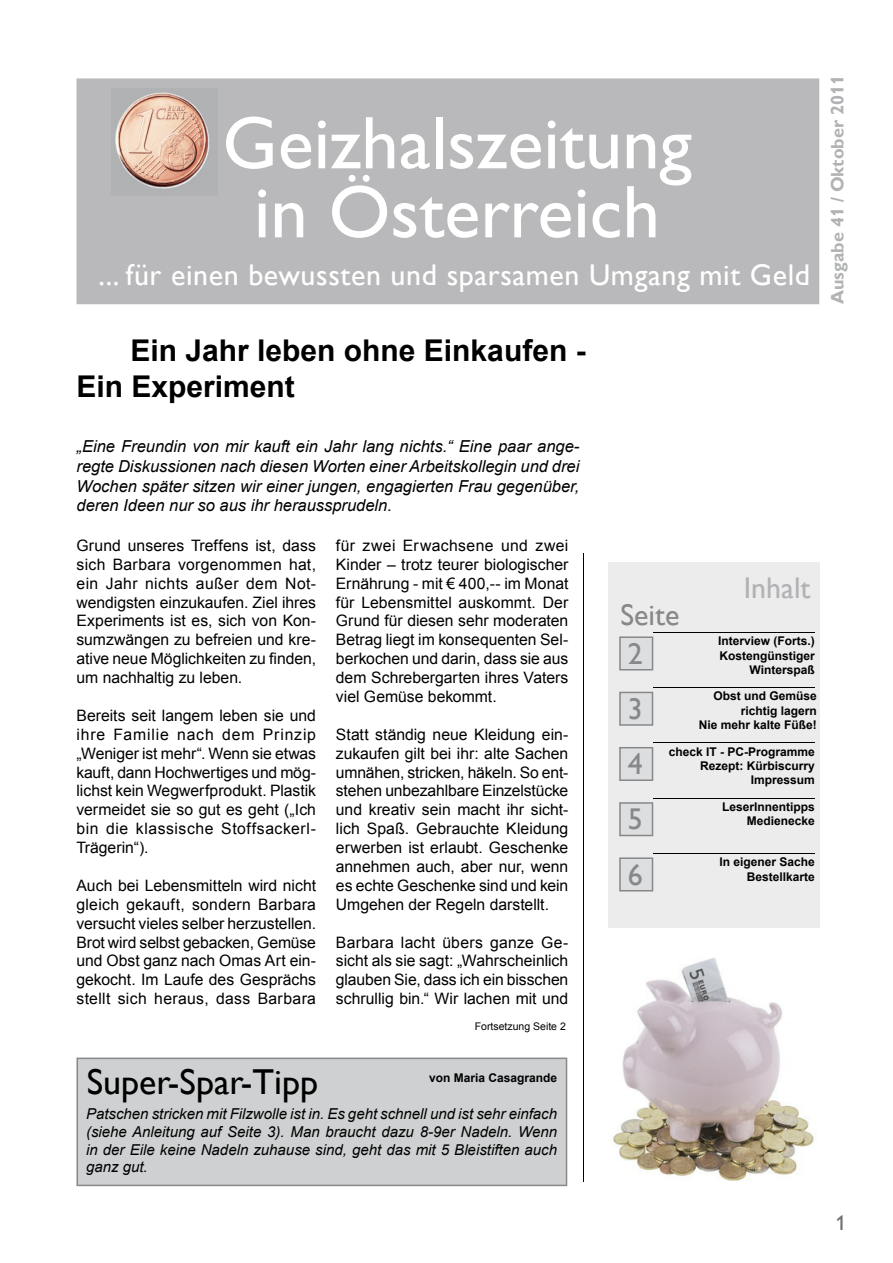
<style>
.page{position:relative;width:893px;height:1263px;background:#fff}
.page>*{position:absolute;margin:0;border:0;box-sizing:border-box;transform-origin:0 0}
.t1{font:75px/69px "Gill Alt One";color:#fff;text-align:center}
.t2{font:36px "Gill Alt One";color:#000}
.t3{font:30px "Gill Alt One";letter-spacing:.02em;color:#fff}
.t4{font:700 30px/36px "Arial";color:#000}
.t5{font:30px "Gill Alt One";color:#878889}
.t6{font:30px "Gill Alt One";color:#b1b2b4}
.t7{font:21px "Gill Alt One";color:#707173}
.t8{font:700 18px "Gill Alt One";color:#b1b2b4}
.t9{font:italic 16.5px/19.8px "Arial";color:#000;text-align:justify}
.t10{font:15.75px/18.9px "Arial";color:#000;text-align:justify}
.t11{font:italic 15px/18px "Arial";color:#000;text-align:justify}
.t12{font:700 12px/14.4px "Arial";color:#000;text-align:right}
.t13{font:10.5px "Arial";color:#000}
</style>
<div class="page">
<div style="left:76px;top:78px;width:743px;height:226px;background:#b9b9bb"></div>
<hr style="left:583px;top:554px;width:1px;height:628px;background:#000">
<div style="left:76px;top:1058px;width:491px;height:128px;background:#cfd0d1"></div>
<div style="left:608px;top:562px;width:211px;height:366px;background:#ececed"></div>
<svg style="left:619px;top:692px;width:34px;height:34px"></svg>
<hr style="left:653px;top:687px;width:161px;height:1px;background:#000">
<svg style="left:619px;top:747px;width:34px;height:34px"></svg>
<hr style="left:653px;top:743px;width:161px;height:1px;background:#000">
<svg style="left:619px;top:802px;width:34px;height:34px"></svg>
<hr style="left:653px;top:798px;width:161px;height:1px;background:#000">
<svg style="left:619px;top:857px;width:34px;height:34px"></svg>
<hr style="left:653px;top:853px;width:161px;height:1px;background:#000">
<svg style="left:619px;top:636px;width:34px;height:34px"></svg>
<hr style="left:653px;top:632px;width:161px;height:1px;background:#000">
<img style="left:613px;top:958px;width:202px;height:223px">
<img style="left:111px;top:88px;width:106px;height:108px">
<h1 class="t1" style="left:222px;top:114px;width:471px">Geizhalszeitung in Österreich</h1>
<h3 class="t3" style="left:98px;top:262px;width:713px">... für einen bewussten und sparsamen Umgang mit Geld</h3>
<h3 class="t4" style="left:76px;top:336px;width:510px;text-indent:54px">Ein Jahr leben ohne Einkaufen -<br>Ein Experiment</h3>
<p class="t9" style="left:76px;top:438px;width:504px">„Eine Freundin von mir kauft ein Jahr lang nichts.“ Eine paar ange&shy;regte Diskussionen nach diesen Worten einer Arbeitskollegin und drei Wochen später sitzen wir einer jungen, engagierten Frau gegenüber, deren Ideen nur so aus ihr heraussprudeln.</p>
<p class="t10" style="left:76px;top:537px;width:241px">Grund unseres Treffens ist, dass sich Barbara vorgenommen hat, ein Jahr nichts außer dem Not&shy;wendigsten einzukaufen. Ziel ihres Experiments ist es, sich von Kon&shy;sumzwängen zu befreien und kre&shy;ative neue Möglichkeiten zu finden, um nachhaltig zu leben.</p>
<p class="t10" style="left:76px;top:707px;width:241px">Bereits seit langem leben sie und ihre Familie nach dem Prinzip „Weniger ist mehr“. Wenn sie etwas kauft, dann Hochwertiges und mög&shy;lichst kein Wegwerfprodukt. Plastik vermeidet sie so gut es geht („Ich bin die klassische Stoffsackerl-Trägerin“).</p>
<p class="t10" style="left:76px;top:877px;width:241px">Auch bei Lebensmitteln wird nicht gleich gekauft, sondern Barbara versucht vieles selber herzustellen.<br>Brot wird selbst gebacken, Gemüse und Obst ganz nach Omas Art ein&shy;gekocht. Im Laufe des Gesprächs stellt sich heraus, dass Barbara</p>
<p class="t10" style="left:336px;top:537px;width:234px">für zwei Erwachsene und zwei Kinder – trotz teurer biologischer Ernährung - mit € 400,-- im Monat für Lebensmittel auskommt. Der Grund für diesen sehr moderaten Betrag liegt im konsequenten Sel&shy;berkochen und darin, dass sie aus dem Schrebergarten ihres Vaters viel Gemüse bekommt.</p>
<p class="t10" style="left:336px;top:726px;width:234px">Statt ständig neue Kleidung ein&shy;zukaufen gilt bei ihr: alte Sachen umnähen, stricken, häkeln. So ent&shy;stehen unbezahlbare Einzelstücke und kreativ sein macht ihr sicht&shy;lich Spaß. Gebrauchte Kleidung erwerben ist erlaubt. Geschenke annehmen auch, aber nur, wenn es echte Geschenke sind und kein Umgehen der Regeln darstellt.</p>
<p class="t10" style="left:336px;top:934px;width:234px">Barbara lacht übers ganze Ge&shy;sicht als sie sagt: „Wahrscheinlich glauben Sie, dass ich ein bisschen schrullig bin.“ Wir lachen mit und</p>
<p class="t13" style="left:475px;top:1023px;width:93px">Fortsetzung Seite 2</p>
<h3 class="t5" style="left:620px;top:603px;width:61px">Seite</h3>
<h3 class="t6" style="left:743px;top:575px;width:68px">Inhalt</h3>
<h3 class="t5" style="left:627px;top:641px;width:16px">2</h3>
<p class="t12" style="left:718px;top:635px;width:98px">Interview (Forts.)<br>Kostengünstiger<br>Winterspaß</p>
<h3 class="t5" style="left:627px;top:696px;width:16px">3</h3>
<p class="t12" style="left:698px;top:690px;width:119px">Obst und Gemüse richtig lagern<br>Nie mehr kalte Füße!</p>
<h3 class="t5" style="left:627px;top:752px;width:16px">4</h3>
<p class="t12" style="left:668px;top:745px;width:147px">check IT - PC-Programme<br>Rezept: Kürbiscurry<br>Impressum</p>
<h3 class="t5" style="left:627px;top:807px;width:16px">5</h3>
<p class="t12" style="left:722px;top:801px;width:94px">LeserInnentipps<br>Medienecke</p>
<h3 class="t5" style="left:627px;top:862px;width:16px">6</h3>
<p class="t12" style="left:719px;top:856px;width:97px">In eigener Sache<br>Bestellkarte</p>
<p class="t8" style="left:829px;top:304px;width:230px;rotate:-90deg">Ausgabe 41 / Oktober 2011</p>
<h2 class="t2" style="left:87px;top:1067px;width:233px">Super-Spar-Tipp</h2>
<p class="t11" style="left:86px;top:1106px;width:472px">Patschen stricken mit Filzwolle ist in. Es geht schnell und ist sehr einfach (siehe Anleitung auf Seite 3). Man braucht dazu 8-9er Nadeln. Wenn in der Eile keine Nadeln zuhause sind, geht das mit 5 Bleistiften auch ganz gut.</p>
<p class="t12" style="left:429px;top:1072px;width:129px">von Maria Casagrande</p>
<h3 class="t7" style="left:835px;top:1215px;width:12px">1</h3>
</div>
